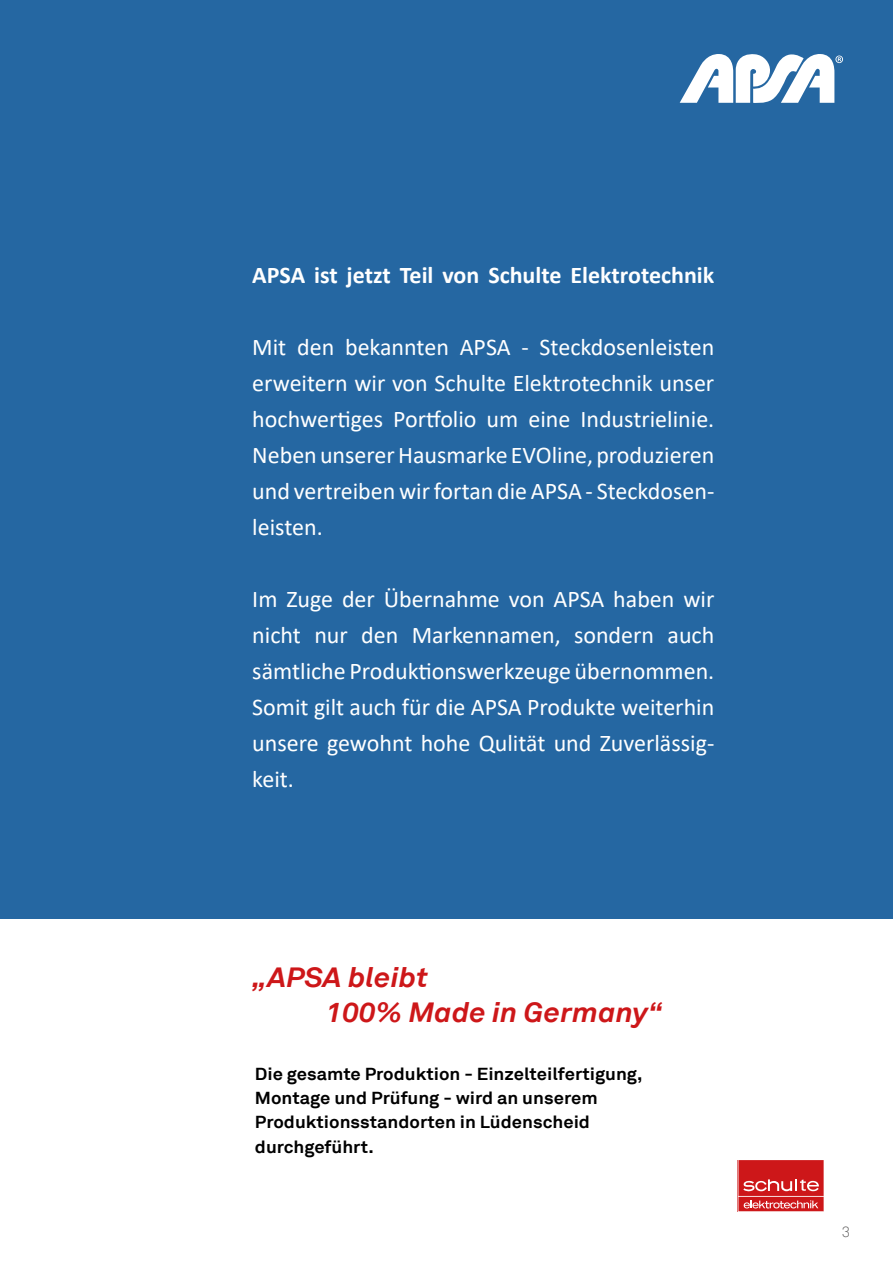
<style>
.page{position:relative;width:893px;height:1263px;background:#fff}
.page>*{position:absolute;margin:0;border:0;box-sizing:border-box;transform-origin:0 0}
.t1{font:italic 700 27.75px/34.7px "Akkurat";color:#cd1719;scale:1.06 1}
.t2{font:24px/36px "Calibri";color:#fff;text-align:justify}
.t3{font:700 24px "Calibri";color:#fff}
.t4{font:700 17.4px/24.3px "Akkurat";color:#000;scale:1.06 1}
.t5{font:300 15px "Akkurat";color:#646363}
</style>
<div class="page">
<div style="left:0;top:0;width:893px;height:918px;background:#2567a2"></div>
<svg style="left:680px;top:54px;width:163px;height:49px"></svg>
<svg style="left:738px;top:1160px;width:86px;height:52px;background:#d43c3e"></svg>
<p class="t3" style="left:252px;top:258px;width:464px">APSA ist jetzt Teil von Schulte Elektrotechnik</p>
<p class="t2" style="left:252px;top:328px;width:464px">Mit den bekannten APSA - Steckdosenleisten erweitern wir von Schulte Elektrotechnik unser hochwertiges Portfolio um eine Industrielinie.<br>Neben unserer Hausmarke EVOline, produzieren und vertreiben wir fortan die APSA - Steckdosen&shy;leisten.</p>
<p class="t2" style="left:252px;top:580px;width:464px">Im Zuge der Übernahme von APSA haben wir nicht nur den Markennamen, sondern auch sämtliche Produktionswerkzeuge übernommen.<br>Somit gilt auch für die APSA Produkte weiterhin unsere gewohnt hohe Qulität und Zuverlässig&shy;keit.</p>
<p class="t1" style="left:326px;top:960px;width:320px;text-indent:-73px">„APSA bleibt<br>100% Made in Germany“</p>
<p class="t4" style="left:255px;top:1061px;width:367px">Die gesamte Produktion - Einzelteilfertigung, Montage und Prüfung - wird an unserem Produktionsstandorten in Lüdenscheid durchgeführt.</p>
<p class="t5" style="left:842px;top:1223px;width:10px">3</p>
</div>
